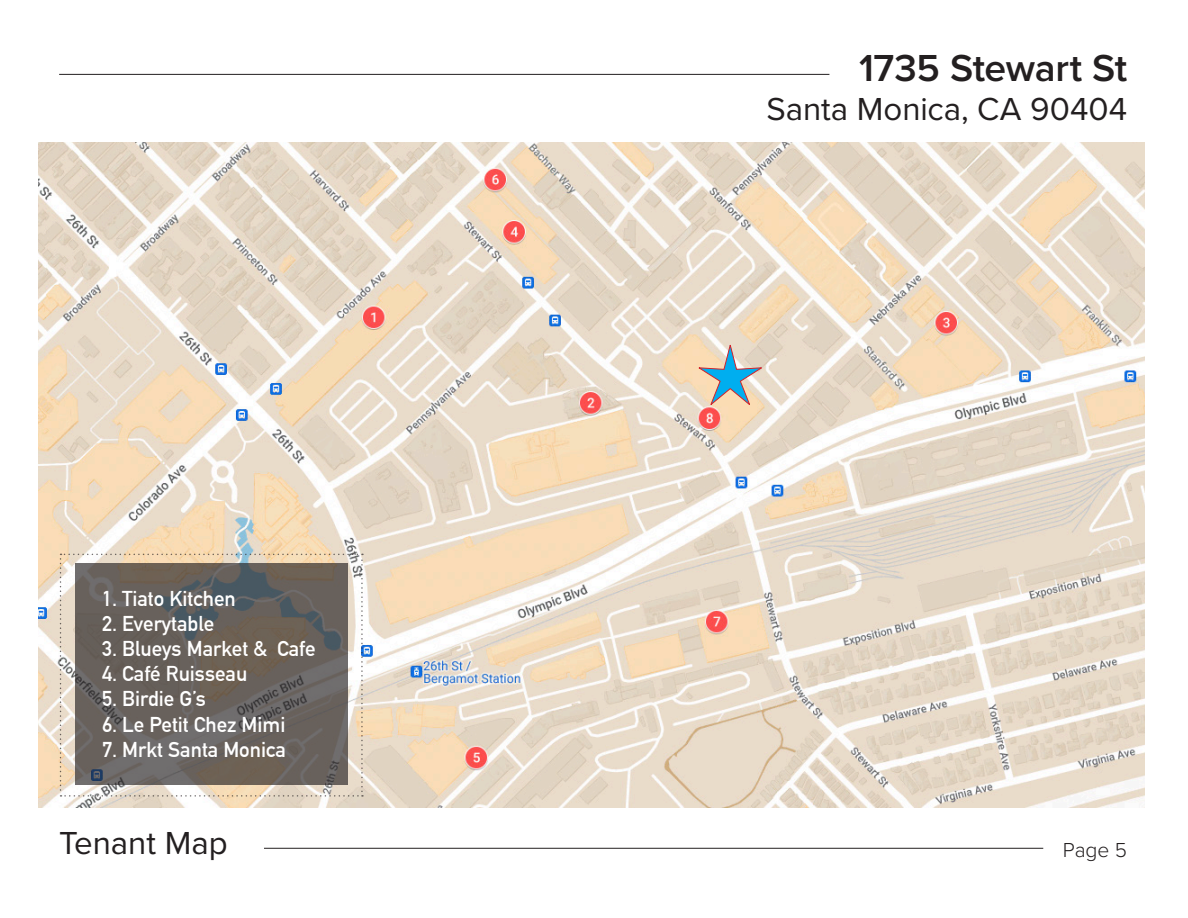
<style>
.page{position:relative;width:1188px;height:918px;background:#fff}
.page>*{position:absolute;margin:0;border:0;box-sizing:border-box;transform-origin:0 0}
.t1{font:600 39px "Proxima Nova";letter-spacing:-.01em;color:#231f20}
.t2{font:33px "Proxima Nova";color:#231f20}
.t3{font:700 21px "DIN Alternate";color:#fff}
.t4{font:300 21px "Proxima Nova";color:#231f20}
</style>
<div class="page">
<hr style="left:59px;top:74px;width:770px;height:1px;background:#231f20">
<hr style="left:264px;top:848px;width:779px;height:1px;background:#231f20">
<img style="left:39px;top:142px;width:1106px;height:666px">
<svg style="left:696px;top:344px;width:68px;height:63px"></svg>
<svg style="left:60px;top:554px;width:303px;height:243px"></svg>
<p class="t3" style="left:102px;top:582px;width:135px">1. Tiato Kitchen</p>
<p class="t3" style="left:102px;top:607px;width:114px">2. Everytable</p>
<p class="t3" style="left:102px;top:633px;width:215px">3. Blueys Market &amp; Cafe</p>
<p class="t3" style="left:102px;top:658px;width:147px">4. Café Ruisseau</p>
<p class="t3" style="left:102px;top:683px;width:105px">5. Birdie G’s</p>
<p class="t3" style="left:102px;top:708px;width:185px">6. Le Petit Chez Mimi</p>
<p class="t3" style="left:102px;top:733px;width:185px">7. Mrkt Santa Monica</p>
<p class="t2" style="left:59px;top:818px;width:170px">Tenant Map</p>
<h1 class="t1" style="left:859px;top:39px;width:270px">1735 Stewart St</h1>
<h2 class="t2" style="left:767px;top:84px;width:362px">Santa Monica, CA 90404</h2>
<p class="t4" style="left:1063px;top:834px;width:66px">Page 5</p>
</div>
